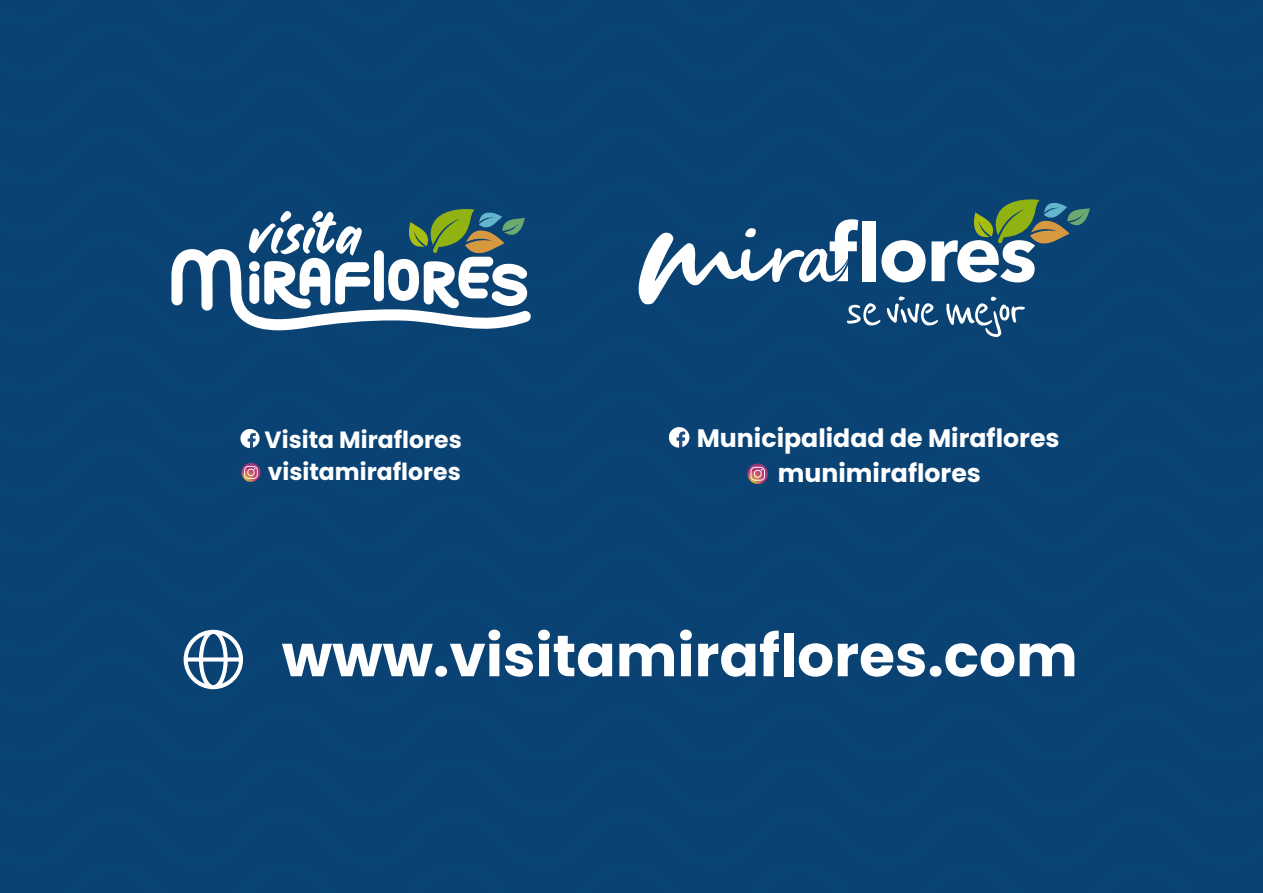
<style>
.page{position:relative;width:1263px;height:893px;background:#fff}
.page>*{position:absolute;margin:0;border:0;box-sizing:border-box;transform-origin:0 0}
.t1{font:700 58.2px "Poppins";color:#fff}
.t2{font:700 25.2px/35.2px "Poppins";color:#fff;text-align:center}
.t3{font:700 23.55px/32.8px "Poppins";color:#fff}
</style>
<div class="page">
<div style="left:0;top:0;width:1263px;height:24px;background:#0a4274"></div>
<div style="left:0;top:24px;width:1263px;height:53px;background:#0a4274"></div>
<div style="left:0;top:77px;width:1263px;height:52px;background:#0a4274"></div>
<div style="left:0;top:129px;width:1263px;height:53px;background:#0a4274"></div>
<div style="left:0;top:182px;width:1263px;height:52px;background:#0a4274"></div>
<div style="left:0;top:234px;width:1263px;height:53px;background:#0a4274"></div>
<div style="left:0;top:287px;width:1263px;height:52px;background:#0a4274"></div>
<div style="left:0;top:339px;width:1263px;height:53px;background:#0a4274"></div>
<div style="left:0;top:392px;width:1263px;height:52px;background:#0a4274"></div>
<div style="left:0;top:444px;width:1263px;height:53px;background:#0a4274"></div>
<div style="left:0;top:497px;width:1263px;height:53px;background:#0a4274"></div>
<div style="left:0;top:550px;width:1263px;height:52px;background:#0a4274"></div>
<div style="left:0;top:602px;width:1263px;height:53px;background:#0a4274"></div>
<div style="left:0;top:655px;width:1263px;height:52px;background:#0a4274"></div>
<div style="left:0;top:707px;width:1263px;height:53px;background:#0a4274"></div>
<div style="left:0;top:760px;width:1263px;height:52px;background:#0a4274"></div>
<div style="left:0;top:812px;width:1263px;height:53px;background:#0a4274"></div>
<div style="left:0;top:865px;width:1263px;height:28px;background:#0a4274"></div>
<svg style="left:669px;top:427px;width:20px;height:21px"></svg>
<svg style="left:747px;top:463px;width:21px;height:21px"></svg>
<svg style="left:750px;top:467px;width:15px;height:14px"></svg>
<svg style="left:171px;top:208px;width:360px;height:122px"></svg>
<svg style="left:638px;top:198px;width:452px;height:139px"></svg>
<svg style="left:240px;top:429px;width:20px;height:19px"></svg>
<svg style="left:241px;top:463px;width:20px;height:19px"></svg>
<svg style="left:244px;top:466px;width:14px;height:13px"></svg>
<svg style="left:184px;top:630px;width:59px;height:59px"></svg>
<p class="t3" style="left:265px;top:423px;width:199px">Visita Miraflores visitamiraflores</p>
<p class="t2" style="left:697px;top:421px;width:364px">Municipalidad de Miraflores munimiraflores</p>
<h1 class="t1" style="left:282px;top:622px;width:797px">www.visitamiraflores.com</h1>
</div>
